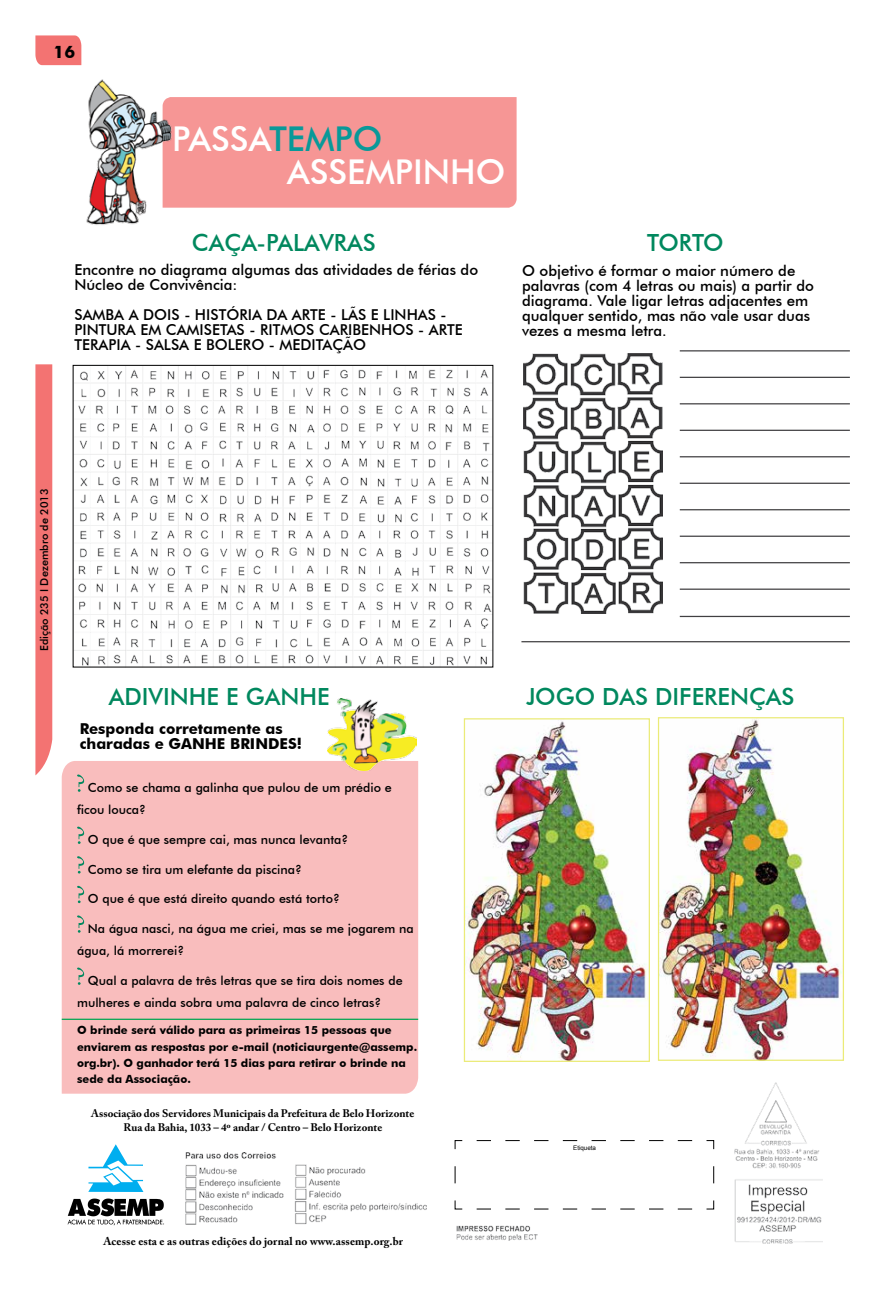
<style>
.page{position:relative;width:886px;height:1294px;background:#fff}
.page>*{position:absolute;margin:0;border:0;box-sizing:border-box;transform-origin:0 0}
.t1{font:500 34.12px "Futura BT";color:#fff}
.t2{font:500 34.12px "Futura BT";color:#089999}
.t3{font:500 23.62px "Futura BT";color:#00885e}
.t4{font:700 17.25px "Futura BT";color:#000}
.t5{font:500 15px/15px "Futura BT";color:#000}
.t6{font:700 15px/15px "Futura BT";color:#000}
.t7{font:500 12.5px/22.5px "Futura BT";color:#000}
.t8{font:700 11.25px/16.2px "Futura BT";color:#000}
.t9{font:700 11.25px "Adobe Caslon Pro";letter-spacing:.01em;color:#000}
.t10{font:500 11px "Futura BT";color:#000}
.t11{font:700 10.88px/13.8px "Adobe Caslon Pro";color:#000;text-align:center}
.t12{font:6.25px "Arial";color:#000}
</style>
<div class="page">
<img style="left:466px;top:721px;width:182px;height:338px">
<div style="left:464px;top:718px;width:186px;height:343px;border:1px solid #ebeb78"></div>
<img style="left:660px;top:719px;width:182px;height:339px">
<div style="left:658px;top:717px;width:186px;height:343px;border:1px solid #ebeb78"></div>
<img style="left:523px;top:354px;width:139px;height:259px">
<hr style="left:680px;top:350px;width:170px;height:1px;background:#414042">
<hr style="left:680px;top:377px;width:170px;height:1px;background:#414042">
<hr style="left:680px;top:403px;width:170px;height:1px;background:#414042">
<hr style="left:680px;top:429px;width:170px;height:2px;background:#414042">
<hr style="left:680px;top:616px;width:170px;height:1px;background:#414042">
<hr style="left:680px;top:456px;width:170px;height:1px;background:#414042">
<hr style="left:680px;top:482px;width:170px;height:2px;background:#414042">
<hr style="left:680px;top:509px;width:170px;height:1px;background:#414042">
<hr style="left:680px;top:535px;width:170px;height:2px;background:#414042">
<hr style="left:680px;top:562px;width:170px;height:1px;background:#414042">
<hr style="left:680px;top:588px;width:170px;height:2px;background:#414042">
<hr style="left:521px;top:641px;width:329px;height:1px;background:#414042">
<div style="left:171px;top:97px;width:346px;height:111px;background:#f69695"></div>
<svg style="left:88px;top:1144px;width:55px;height:47px"></svg>
<svg style="left:68px;top:1198px;width:96px;height:27px"></svg>
<img style="left:185px;top:1152px;width:242px;height:73px">
<img style="left:86px;top:79px;width:85px;height:146px">
<img style="left:456px;top:1225px;width:82px;height:15px">
<svg style="left:454px;top:1140px;width:260px;height:69px"></svg>
<img style="left:735px;top:1082px;width:87px;height:161px">
<img style="left:75px;top:367px;width:416px;height:298px">
<div style="left:62px;top:761px;width:356px;height:332px;background:#f9bdbd"></div>
<svg style="left:77px;top:774px;width:7px;height:17px"></svg>
<svg style="left:77px;top:826px;width:7px;height:17px"></svg>
<svg style="left:77px;top:856px;width:7px;height:17px"></svg>
<svg style="left:77px;top:885px;width:7px;height:18px"></svg>
<svg style="left:77px;top:915px;width:7px;height:17px"></svg>
<svg style="left:77px;top:967px;width:7px;height:17px"></svg>
<img style="left:327px;top:698px;width:89px;height:72px">
<hr style="left:62px;top:1018px;width:356px;height:1px;background:#00a651">
<svg style="left:35px;top:35px;width:46px;height:30px"></svg>
<svg style="left:35px;top:364px;width:17px;height:411px;background:#f37a79"></svg>
<p class="t4" style="left:54px;top:42px;width:23px">16</p>
<h1 class="t2" style="left:269px;top:118px;width:24px">tempo</h1>
<h1 class="t1" style="left:287px;top:151px;width:220px">aSSEMPINHO</h1>
<h1 class="t1" style="left:172px;top:118px;width:39px">Passa</h1>
<h2 class="t3" style="left:192px;top:228px;width:185px">CAÇA-PALAVRAS</h2>
<p class="t5" style="left:74px;top:262px;width:405px">Encontre no diagrama algumas das atividades de férias do<br>Núcleo de Convivência:</p>
<p class="t5" style="left:74px;top:307px;width:390px">SAMBA A DOIS - HISTÓRIA DA ARTE - LÃS E LINHAS -<br>PINTURA EM CAMISETAS - RITMOS CARIBENHOS - ARTE<br>TERAPIA - SALSA E BOLERO - MEDITAÇÃO</p>
<h2 class="t3" style="left:647px;top:229px;width:78px">TORTO</h2>
<p class="t5" style="left:522px;top:263px;width:293px">O objetivo é formar o maior número de palavras (com 4 letras ou mais) a partir do diagrama. Vale ligar letras adjacentes em qualquer sentido, mas não vale usar duas vezes a mesma letra.</p>
<p class="t10" style="left:37px;top:651px;width:164px;rotate:-90deg">Edição 235 I Dezembro de 2013</p>
<h2 class="t3" style="left:109px;top:682px;width:30px">Adivinhe</h2>
<h2 class="t3" style="left:226px;top:682px;width:37px">e ganhe</h2>
<p class="t6" style="left:80px;top:720px;width:205px">Responda corretamente as charadas e ganhe bri ndes</p>
<p class="t6" style="left:297px;top:735px;width:7px">!</p>
<p class="t7" style="left:77px;top:776px;width:316px;text-indent:11px">Como se chama a galinha que pulou de um prédio e ficou louca?</p>
<p class="t7" style="left:88px;top:828px;width:262px">O que é que sempre cai, mas nunca levanta?</p>
<p class="t7" style="left:88px;top:857px;width:215px">Como se tira um elefante da piscina?</p>
<p class="t7" style="left:88px;top:887px;width:253px">O que é que está direito quando está torto?</p>
<p class="t7" style="left:77px;top:916px;width:338px;text-indent:11px">Na água nasci, na água me criei, mas se me jogarem na água, lá morrerei?</p>
<p class="t7" style="left:77px;top:969px;width:327px;text-indent:11px">Qual a palavra de três letras que se tira dois nomes de mulheres e ainda sobra uma palavra de cinco letras?</p>
<p class="t8" style="left:77px;top:1022px;width:342px">O brinde será válido para as primeiras 15 pessoas que enviarem as respostas por e-mail (noticiaurgente@assemp. org.br). O ganhador terá 15 dias para retirar o brinde na sede da Associação.</p>
<p class="t11" style="left:91px;top:1106px;width:324px">Associação dos Servidores Municipais da Prefeitura de Belo Horizonte<br>Rua da Bahia, 1033 – 4º andar / Centro – Belo Horizonte</p>
<p class="t9" style="left:103px;top:1234px;width:301px">Acesse esta e as outras edições do jornal no www.assemp.org.br</p>
<h2 class="t3" style="left:526px;top:682px;width:30px">Jogo</h2>
<h2 class="t3" style="left:602px;top:682px;width:16px">das</h2>
<h2 class="t3" style="left:655px;top:682px;width:14px">diferen</h2>
<h2 class="t3" style="left:749px;top:682px;width:32px">ças</h2>
<p class="t12" style="left:573px;top:1143px;width:24px">Etiqueta</p>
</div>
